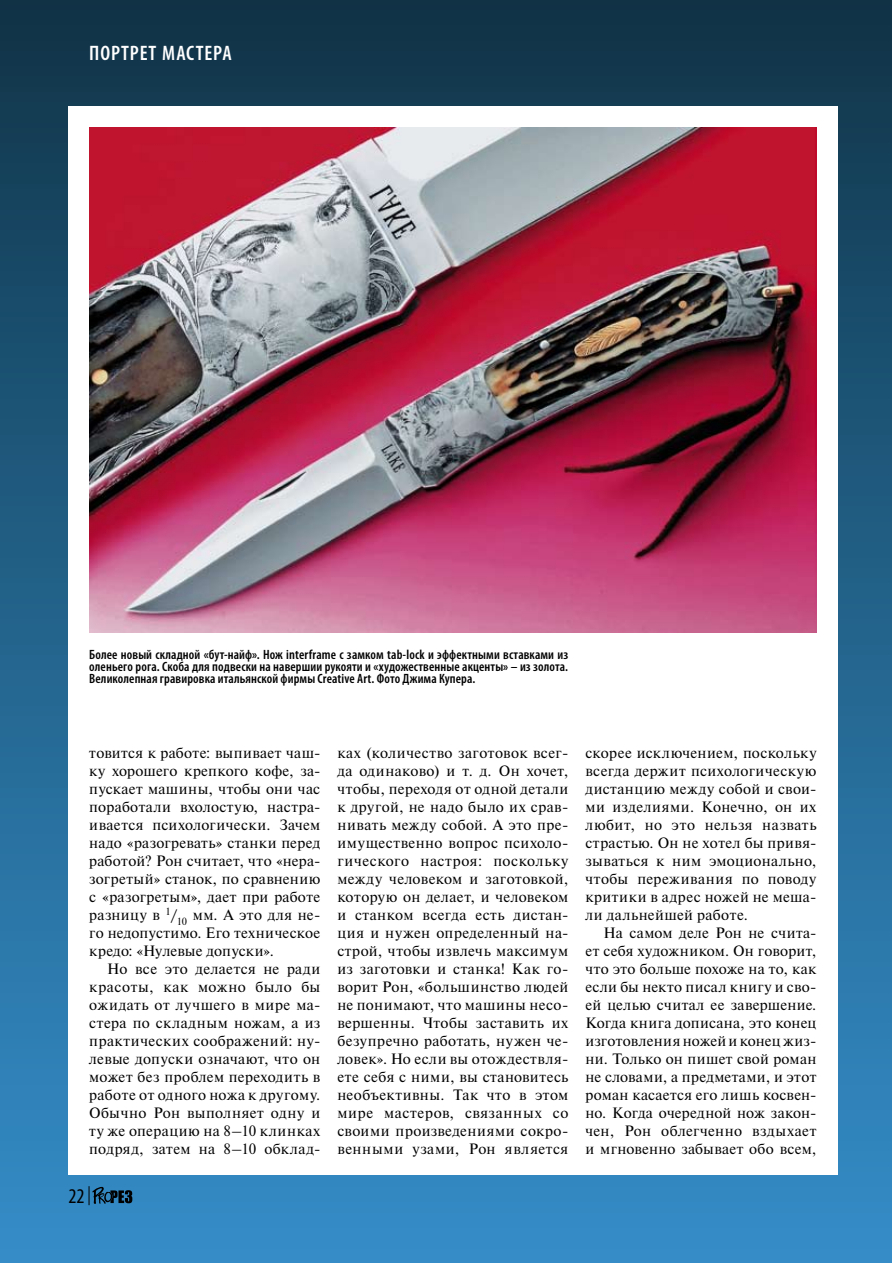
<style>
.page{position:relative;width:893px;height:1263px;background:#fff}
.page>*{position:absolute;margin:0;border:0;box-sizing:border-box;transform-origin:0 0}
.t1{font:600 condensed 21px "Myriad Pro";letter-spacing:.04em;color:#fff}
.t2{font:condensed 21px "Myriad Pro";color:#000}
.t3{font:15px/18px "Newton C";letter-spacing:.025em;color:#000;text-align:justify}
.t4{font:600 condensed 13.5px/12px "Myriad Pro";letter-spacing:.01em;color:#000;text-align:justify}
</style>
<div class="page">
<div style="left:0;top:0;width:891px;height:1263px;background:linear-gradient(to bottom,#10364a,#358fcb)"></div>
<div style="left:68px;top:106px;width:770px;height:1069px;background:#fff"></div>
<svg style="left:89px;top:1186px;width:43px;height:19px"></svg>
<img style="left:89px;top:128px;width:727px;height:504px">
<h1 class="t1" style="left:89px;top:40px;width:144px">портрет мастера</h1>
<p class="t4" style="left:89px;top:648px;width:480px">Более новый складной «бут-найф». Нож interframe с замком tab-lock и эффектными вставками из оленьего рога. Скоба для подвески на навершии рукояти и «художественные акценты» – из золота.<br>Великолепная гравировка итальянской фирмы Creative Art. Фото Джима Купера.</p>
<p class="t3" style="left:89px;top:743px;width:233px">товится к работе: выпивает чаш&shy;ку хорошего крепкого кофе, за&shy;пускает машины, чтобы они час поработали вхолостую, настра&shy;ивается психологически. Зачем надо «разогревать» станки перед работой? Рон считает, что «нера&shy;зогретый» станок, по сравнению с «разогретым», дает при работе разницу в <sup>1</sup>/<sub>10</sub> мм. А это для не&shy;го недопустимо. Его техническое кредо: «Нулевые допуски».</p>
<p class="t3" style="left:89px;top:959px;width:233px;text-indent:18px">Но все это делается не ради красоты, как можно было бы ожидать от лучшего в мире ма&shy;стера по складным ножам, а из практических соображений: ну&shy;левые допуски означают, что он может без проблем переходить в работе от одного ножа к другому.<br>Обычно Рон выполняет одну и ту же операцию на 8–10 клинках подряд, затем на 8–10 обклад-</p>
<h1 class="t2" style="left:69px;top:1183px;width:18px">22</h1>
<p class="t3" style="left:337px;top:743px;width:233px">ках (количество заготовок всег&shy;да одинаково) и т. д. Он хочет, чтобы, переходя от одной детали к другой, не надо было их срав&shy;нивать между собой. А это пре&shy;имущественно вопрос психоло&shy;гического настроя: поскольку между человеком и заготовкой, которую он делает, и человеком и станком всегда есть дистан&shy;ция и нужен определенный на&shy;строй, чтобы извлечь максимум из заготовки и станка! Как го&shy;ворит Рон, «большинство людей не понимают, что машины несо&shy;вершенны. Чтобы заставить их безупречно работать, нужен че&shy;ловек». Но если вы отождествля&shy;ете себя с ними, вы становитесь необъективны. Так что в этом мире мастеров, связанных со своими произведениями сокро&shy;венными узами, Рон является</p>
<p class="t3" style="left:585px;top:743px;width:233px">скорее исключением, поскольку всегда держит психологическую дистанцию между собой и свои&shy;ми изделиями. Конечно, он их любит, но это нельзя назвать страстью. Он не хотел бы привя&shy;зываться к ним эмоционально, чтобы переживания по поводу критики в адрес ножей не меша&shy;ли дальнейшей работе.</p>
<p class="t3" style="left:585px;top:923px;width:233px;text-indent:18px">На самом деле Рон не счита&shy;ет себя художником. Он говорит, что это больше похоже на то, как если бы некто писал книгу и сво&shy;ей целью считал ее завершение.<br>Когда книга дописана, это конец изготовления ножей и конец жиз&shy;ни. Только он пишет свой роман не словами, а предметами, и этот роман касается его лишь косвен&shy;но. Когда очередной нож закон&shy;чен, Рон облегченно вздыхает и мгновенно забывает обо всем,</p>
</div>
